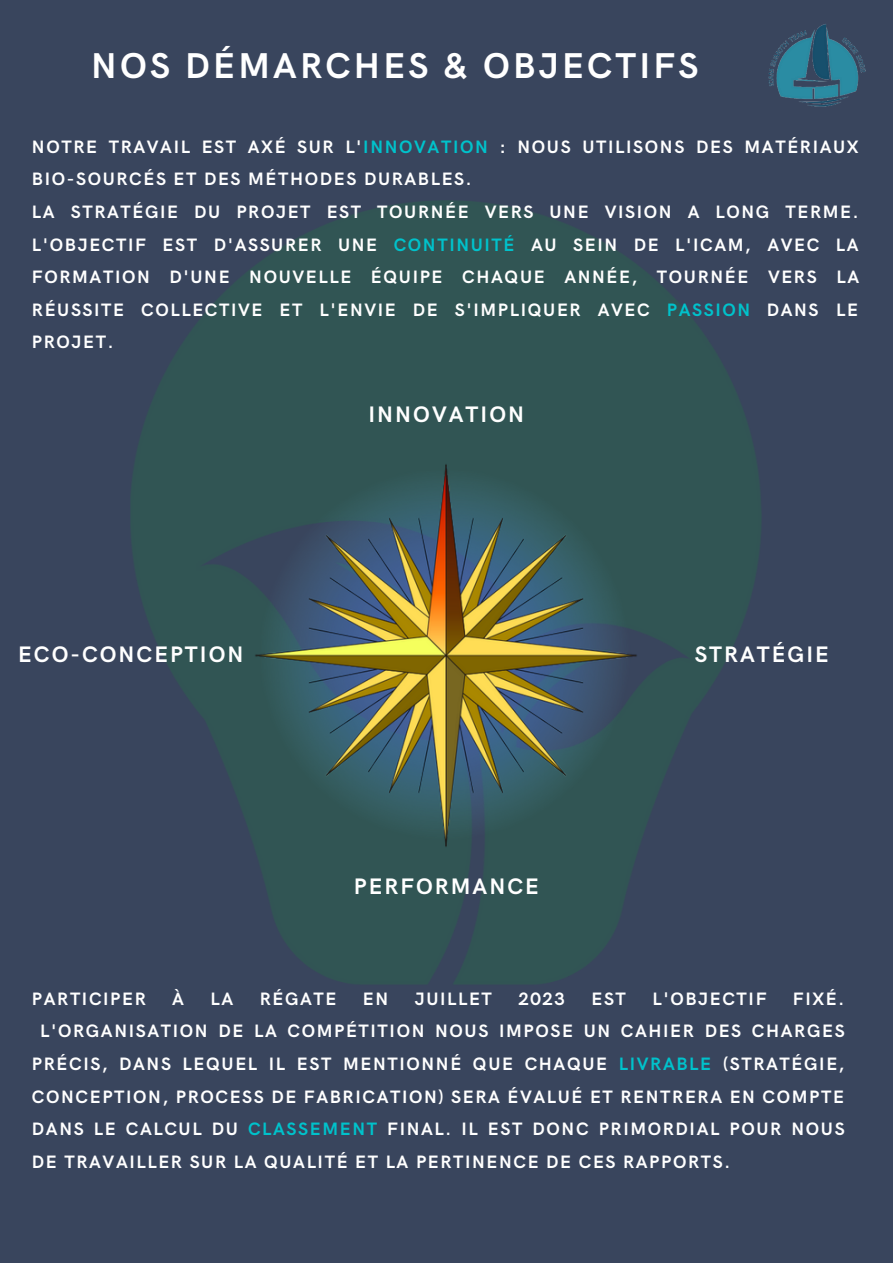
<style>
.page{position:relative;width:893px;height:1264px;background:#fff}
.page>*{position:absolute;margin:0;border:0;box-sizing:border-box;transform-origin:0 0}
.t1{font:700 36px "HK Grotesk";letter-spacing:.09em;color:#fff}
.t2{font:700 22.5px "HK Grotesk";letter-spacing:.09em;color:#fff}
.t3{font:700 18px/32.5px "HK Grotesk";letter-spacing:.09em;color:#fff}
.s1{color:#00c2cb}
</style>
<div class="page">
<div style="left:0;top:0;width:892px;height:1262px;background:#39455d"></div>
<img style="left:131px;top:201px;width:630px;height:783px">
<img style="left:192px;top:402px;width:507px;height:507px">
<img style="left:768px;top:24px;width:98px;height:83px">
<h1 class="t1" style="left:91px;top:46px;width:608px">NOS DÉMARCHES &amp; OBJECTIFS</h1>
<p class="t3" style="left:32px;top:131px;width:828px">NOTRE TRAVAIL EST AXÉ SUR L'<span class="s1">INNOVATION</span> : NOUS UTILISONS DES MATÉRIAUX BIO-SOURCÉS ET DES MÉTHODES DURABLES.<br>LA STRATÉGIE DU PROJET EST TOURNÉE VERS UNE VISION A LONG TERME.<br>L'OBJECTIF EST D'ASSURER UNE <span class="s1">CONTINUITÉ</span> AU SEIN DE L'ICAM, AVEC LA FORMATION D'UNE NOUVELLE ÉQUIPE CHAQUE ANNÉE, TOURNÉE VERS LA RÉUSSITE COLLECTIVE ET L'ENVIE DE S'IMPLIQUER AVEC <span class="s1">PASSION</span> DANS LE PROJET.</p>
<p class="t2" style="left:368px;top:401px;width:157px">INNOVATION</p>
<p class="t2" style="left:18px;top:641px;width:227px">ECO-CONCEPTION</p>
<p class="t2" style="left:694px;top:641px;width:136px">STRATÉGIE</p>
<p class="t2" style="left:354px;top:873px;width:186px">PERFORMANCE</p>
<p class="t3" style="left:32px;top:982px;width:115px">PARTICIPER</p>
<p class="t3" style="left:172px;top:982px;width:13px">À</p>
<p class="t3" style="left:210px;top:982px;width:24px">LA</p>
<p class="t3" style="left:260px;top:982px;width:78px">RÉGATE</p>
<p class="t3" style="left:363px;top:982px;width:27px">EN</p>
<p class="t3" style="left:414px;top:982px;width:79px">JUILLET</p>
<p class="t3" style="left:518px;top:982px;width:48px">2023</p>
<p class="t3" style="left:591px;top:982px;width:36px">EST</p>
<p class="t3" style="left:652px;top:982px;width:116px">L'OBJECTIF</p>
<p class="t3" style="left:792px;top:982px;width:53px">FIXÉ.</p>
<p class="t3" style="left:40px;top:1015px;width:806px">L'ORGANISATION DE LA COMPÉTITION NOUS IMPOSE UN CAHIER DES CHARGES</p>
<p class="t3" style="left:32px;top:1048px;width:813px">PRÉCIS, DANS LEQUEL IL EST MENTIONNÉ QUE CHAQUE <span class="s1">LIVRABLE</span> (STRATÉGIE,</p>
<p class="t3" style="left:32px;top:1080px;width:813px">CONCEPTION, PROCESS DE FABRICATION) SERA ÉVALUÉ ET RENTRERA EN COMPTE</p>
<p class="t3" style="left:32px;top:1113px;width:814px">DANS LE CALCUL DU <span class="s1">CLASSEMENT</span> FINAL. IL EST DONC PRIMORDIAL POUR NOUS</p>
<p class="t3" style="left:32px;top:1145px;width:699px">DE TRAVAILLER SUR LA QUALITÉ ET LA PERTINENCE DE CES RAPPORTS.</p>
</div>
